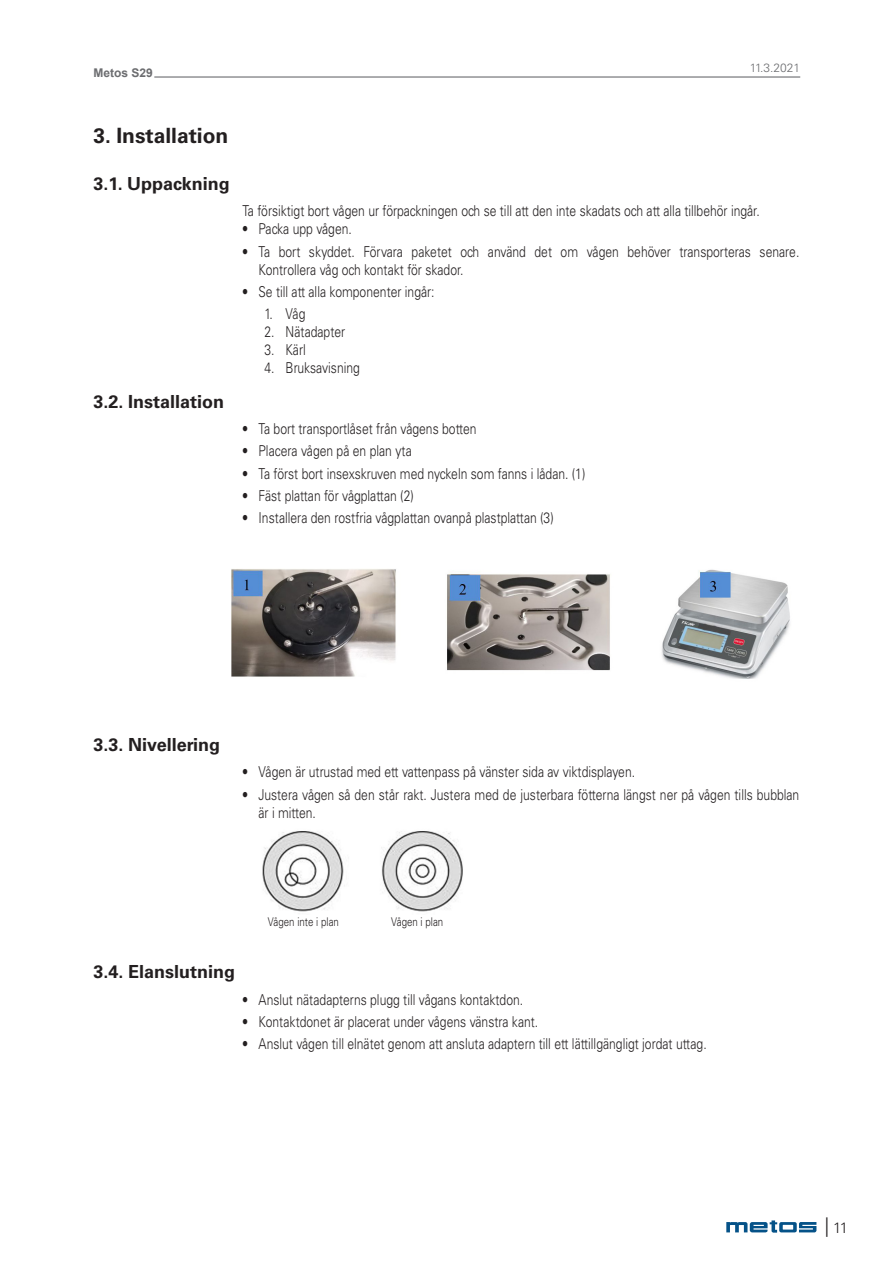
<style>
.page{position:relative;width:893px;height:1263px;background:#fff}
.page>*{position:absolute;margin:0;border:0;box-sizing:border-box;transform-origin:0 0}
.Heading_1{font:700 21px "Univers LT Std";color:#231f20}
.Heading_2{font:700 18px "Univers LT Std";color:#231f20}
.Body{font:300 15px/18px "Univers LT Std";color:#231f20;scale:.81 1}
.Body-2{font:300 15px "Univers LT Std";color:#231f20}
.Fig__text{font:300 12px "Univers LT Std";color:#231f20;scale:.81 1}
.t1{font:300 12px "Univers LT Std";color:#6c6d70}
.t2{font:700 12px "Arial";color:#6c6d70}
.s1{font-size:19.5px}
</style>
<div class="page">
<svg style="left:726px;top:1220px;width:90px;height:13px"></svg>
<hr style="left:154px;top:76px;width:646px;height:2px;background:#6c6d70">
<img style="left:231px;top:569px;width:559px;height:110px">
<img style="left:262px;top:831px;width:201px;height:81px">
<p class="t2" style="left:94px;top:64px;width:61px">Metos S29</p>
<p class="t1" style="left:750px;top:61px;width:52px">11.3.2021</p>
<p class="Heading_1" style="left:94px;top:123px;width:136px">3. Installation</p>
<p class="Heading_2" style="left:94px;top:173px;width:138px">3.1. Uppackning</p>
<p class="Heading_2" style="left:94px;top:391px;width:132px">3.2. Installation</p>
<p class="Body" style="left:242px;top:202px;width:640px">Ta försiktigt bort vågen ur förpackningen och se till att den inte skadats och att alla tillbehör ingår.</p>
<p class="Body" style="left:242px;top:220px;width:137px">• Packa upp vågen.</p>
<p class="Body" style="left:259px;top:242px;width:669px;text-indent:-16px">• Ta bort skyddet. Förvara paketet och använd det om vågen behöver transporteras senare.<br>Kontrollera våg och kontakt för skador.</p>
<p class="Body" style="left:242px;top:283px;width:239px">• Se till att alla komponenter ingår:</p>
<p class="Body" style="left:265px;top:305px;width:52px">1. Våg</p>
<p class="Body" style="left:265px;top:323px;width:101px">2. Nätadapter</p>
<p class="Body" style="left:265px;top:341px;width:52px">3. Kärl</p>
<p class="Body" style="left:265px;top:359px;width:119px">4. Bruksavisning</p>
<p class="Body" style="left:242px;top:420px;width:291px">• Ta bort transportlåset från vågens botten</p>
<p class="Body" style="left:242px;top:442px;width:211px">• Placera vågen på en plan yta</p>
<p class="Body" style="left:242px;top:464px;width:425px">• Ta först bort insexskruven med nyckeln som fanns i lådan. (1)</p>
<p class="Body" style="left:242px;top:486px;width:214px">• Fäst plattan för vågplattan (2)</p>
<p class="Body" style="left:242px;top:509px;width:386px">• Installera den rostfria vågplattan ovanpå plastplattan (3)</p>
<p class="Heading_2" style="left:94px;top:734px;width:128px">3.3. Nivellering</p>
<p class="Body" style="left:242px;top:763px;width:487px">• Vågen är utrustad med ett vattenpass på vänster sida av viktdisplayen.</p>
<p class="Body" style="left:259px;top:785px;width:669px;text-indent:-16px">• Justera vågen så den står rakt. Justera med de justerbara fötterna längst ner på vågen tills bubblan är i mitten.</p>
<p class="Fig__text" style="left:268px;top:914px;width:89px">Vågen inte i plan</p>
<p class="Fig__text" style="left:391px;top:914px;width:66px">Vågen i plan</p>
<p class="Heading_2" style="left:94px;top:961px;width:143px">3.4. Elanslutning</p>
<p class="Body" style="left:242px;top:990px;width:349px">• Anslut nätadapterns plugg till vågans kontaktdon.</p>
<p class="Body" style="left:242px;top:1013px;width:367px">• Kontaktdonet är placerat under vågens vänstra kant.</p>
<p class="Body" style="left:242px;top:1035px;width:575px">• Anslut vågen till elnätet genom att ansluta adaptern till ett lättillgängligt jordat uttag.</p>
<p class="Body-2" style="left:825px;top:1219px;width:25px"><span class="s1">|</span> 11</p>
</div>
